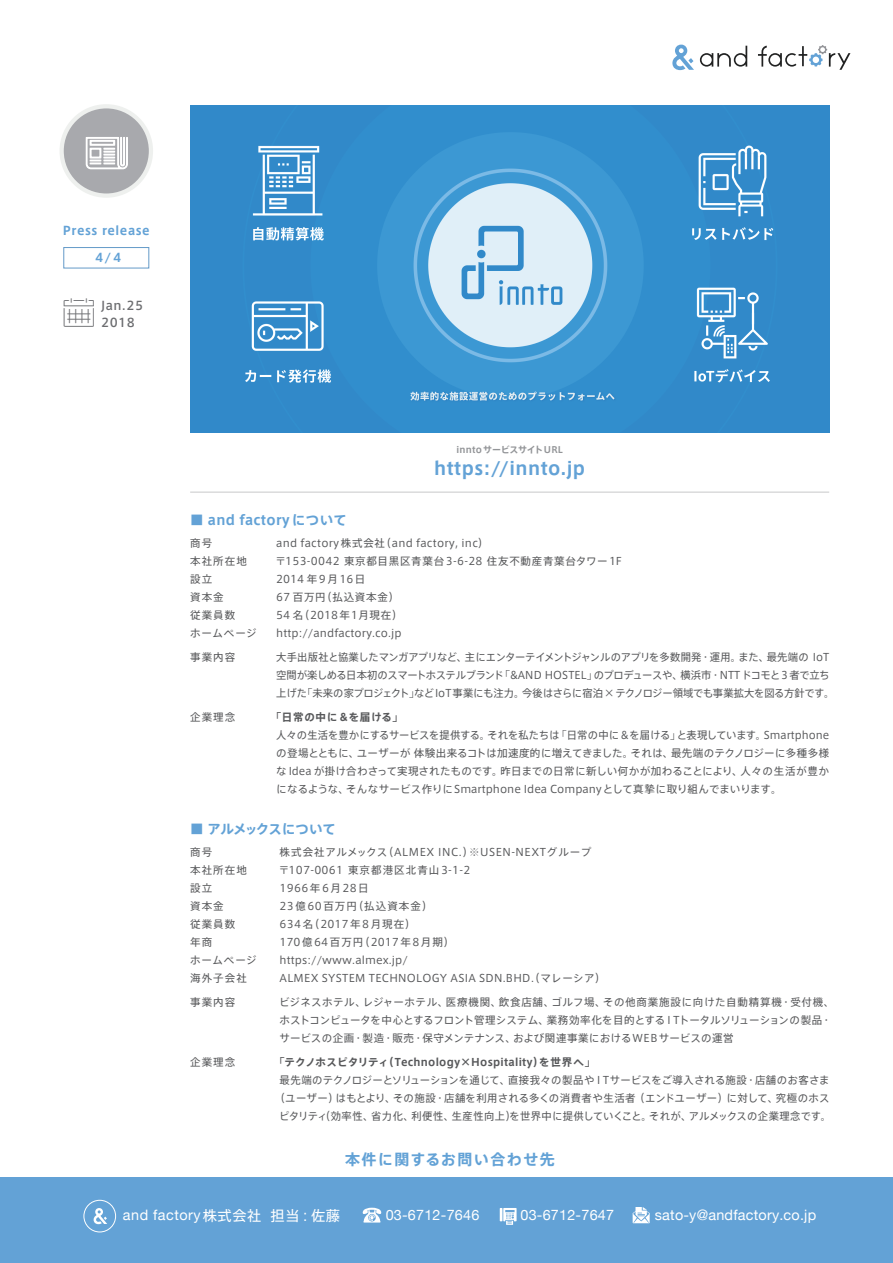
<style>
.page{position:relative;width:893px;height:1263px;background:#fff}
.page>*{position:absolute;margin:0;border:0;box-sizing:border-box;transform-origin:0 0}
.t1{font:700 18px "Axis Std";letter-spacing:.025em;color:#63a2d6}
.t2{font:700 15px "Axis Std";letter-spacing:.1em;color:#63a2d6}
.t3{font:14.4px "Helvetica Neue";letter-spacing:.015em;color:#fff}
.t4{font:14.4px "Helvetica Neue";letter-spacing:.035em;color:#fff}
.t5{font:700 13.5px "Axis Std";letter-spacing:.025em;color:#63a2d6}
.t6{font:700 13.5px "Axis Std";letter-spacing:-.025em;color:#63a2d6}
.t7{font:700 12px "Axis Std";letter-spacing:.05em;color:#63a2d6}
.t8{font:500 12px/17.2px "Axis Std";letter-spacing:.05em;color:#6c6d70}
.t9{font:10.5px/18px "Axis Std";letter-spacing:.025em;color:#57585a}
.t10{font:10.5px/18px "Axis Std";letter-spacing:-.02em;color:#57585a}
.t11{font:10.5px/18px "Axis Std";letter-spacing:.1em;color:#57585a}
.t12{font:700 10.5px "Axis Std";letter-spacing:.025em;color:#57585a}
.t13{font:700 10.5px "Axis Std";letter-spacing:.06em;color:#57585a}
.t14{font:700 9px "Axis Std";letter-spacing:.025em;color:#939598}
.s1{font-family:"Axis Std";font-size:14.25px}
.s2{font-family:"Axis Std";font-size:14.55px}
.s3{font-family:"Axis Std"}
</style>
<div class="page">
<div style="left:60px;top:104px;width:93px;height:94px;background:#eef0ee;border-radius:50%"></div>
<div style="left:64px;top:108px;width:85px;height:85px;background:#a8a9ad;border-radius:50%"></div>
<svg style="left:86px;top:137px;width:42px;height:32px"></svg>
<div style="left:63px;top:247px;width:86px;height:21px;border:1px solid #649ac8"></div>
<div style="left:0;top:1178px;width:893px;height:85px;background:#63a2d6"></div>
<svg style="left:94px;top:1208px;width:13px;height:16px"></svg>
<div style="left:84px;top:1200px;width:32px;height:32px;border:1px solid #fff;border-radius:50%"></div>
<svg style="left:500px;top:1208px;width:17px;height:17px"></svg>
<svg style="left:363px;top:1208px;width:18px;height:14px"></svg>
<svg style="left:633px;top:1207px;width:17px;height:16px"></svg>
<svg style="left:758px;top:45px;width:92px;height:25px"></svg>
<svg style="left:700px;top:46px;width:47px;height:21px"></svg>
<svg style="left:672px;top:45px;width:22px;height:25px"></svg>
<img style="left:190px;top:105px;width:639px;height:328px">
<hr style="left:190px;top:492px;width:639px;height:1px;background:#c7c8ca">
<p class="t7" style="left:63px;top:221px;width:88px">Press release</p>
<p class="t7" style="left:95px;top:249px;width:28px">4/4</p>
<p class="t8" style="left:101px;top:296px;width:44px">Jan.25<br>2018</p>
<p class="t5" style="left:190px;top:509px;width:158px">■ and factoryについて</p>
<p class="t14" style="left:456px;top:443px;width:108px">inntoサービスサイトURL</p>
<h1 class="t1" style="left:434px;top:455px;width:152px">https://innto.jp</h1>
<p class="t11" style="left:190px;top:533px;width:68px">商号<br>本社所在地設立<br>資本金<br>従業員数<br>ホームページ</p>
<p class="t9" style="left:190px;top:647px;width:47px">事業内容</p>
<p class="t9" style="left:190px;top:707px;width:47px">企業理念</p>
<p class="t9" style="left:275px;top:533px;width:348px">and factory株式会社（and factory, inc）<br>〒153-0042 東京都目黒区青葉台3-6-28 住友不動産青葉台タワー1F<br>2014 年9月16日<br>67 百万円（払込資本金）<br>54 名（2018 年１月現在）<br>http://andfactory.co.jp</p>
<p class="t10" style="left:276px;top:647px;width:560px">大手出版社と協業したマンガアプリなど、主にエンターテイメントジャンルのアプリを多数開発・運用。また、最先端の IoT空間が楽しめる日本初のスマートホステルブランド「&amp;AND HOSTEL」のプロデュースや、横浜市・NTTドコモと3 者で立ち上げた「未来の家プロジェクト」などIoT事業にも注力。今後はさらに宿泊×テクノロジー領域でも事業拡大を図る方針です。</p>
<p class="t13" style="left:271px;top:709px;width:133px">「日常の中に＆を届ける」</p>
<p class="t9" style="left:276px;top:725px;width:555px;text-align:justify">人々の生活を豊かにするサービスを提供する。それを私たちは「日常の中に&amp;を届ける」と表現しています。Smartphoneの登場とともに、ユーザーが 体験出来るコトは加速度的に増えてきました。それは、最先端のテクノロジーに多種多様な Idea が掛け合わさって実現されたものです。昨日までの日常に新しい何かが加わることにより、人々の生活が豊かになるような、そんなサービス作りにSmartphone Idea Companyとして真摯に取り組んでまいります。</p>
<p class="t6" style="left:190px;top:819px;width:147px">■ アルメックスについて</p>
<p class="t11" style="left:190px;top:843px;width:68px">商号<br>本社所在地設立<br>資本金<br>従業員数<br>年商<br>ホームページ海外子会社</p>
<p class="t9" style="left:190px;top:993px;width:47px">事業内容</p>
<p class="t9" style="left:190px;top:1053px;width:47px">企業理念</p>
<p class="t9" style="left:279px;top:843px;width:328px">株式会社アルメックス（ALMEX INC.）※USEN-NEXTグループ〒107-0061 東京都港区北青山3-1-2<br>1966年6月28日<br>23億60百万円（払込資本金）<br>634名（2017年8月現在）<br>170億64百万円（2017年8月期）<br>https://www.almex.jp/<br>ALMEX SYSTEM TECHNOLOGY ASIA SDN.BHD.（マレーシア）</p>
<p class="t9" style="left:279px;top:993px;width:557px">ビジネスホテル、レジャーホテル、医療機関、飲食店舗、ゴルフ場、その他商業施設に向けた自動精算機・受付機、ホストコンピュータを中心とするフロント管理システム、業務効率化を目的とするＩＴトータルソリューションの製品・サービスの企画・製造・販売・保守メンテナンス、および関連事業におけるWEBサービスの運営</p>
<p class="t12" style="left:274px;top:1054px;width:323px">「テクノホスピタリティ（Technology×Hospitality）を世界へ」</p>
<p class="t9" style="left:274px;top:1071px;width:558px;text-align:center">最先端のテクノロジーとソリューションを通じて、直接我々の製品やＩＴサービスをご導入される施設・店舗のお客さま（ユーザー）はもとより、その施設・店舗を利用される多くの消費者や生活者（エンドユーザー）に対して、究極のホスピタリティ（効率性、省力化、利便性、生産性向上）を世界中に提供していくこと。それが、アルメックスの企業理念です。</p>
<h2 class="t2" style="left:345px;top:1148px;width:211px">本件に関するお問い合わせ先</h2>
<h3 class="t4" style="left:123px;top:1205px;width:219px">and factory<span class="s1">株式会社 担当：佐藤</span></h3>
<h3 class="t3" style="left:386px;top:1204px;width:432px">03-6712-7646 <span class="s2">　　</span>03-6712-7647 <span class="s3">　　</span>sato-y@andfactory.co.jp</h3>
</div>
